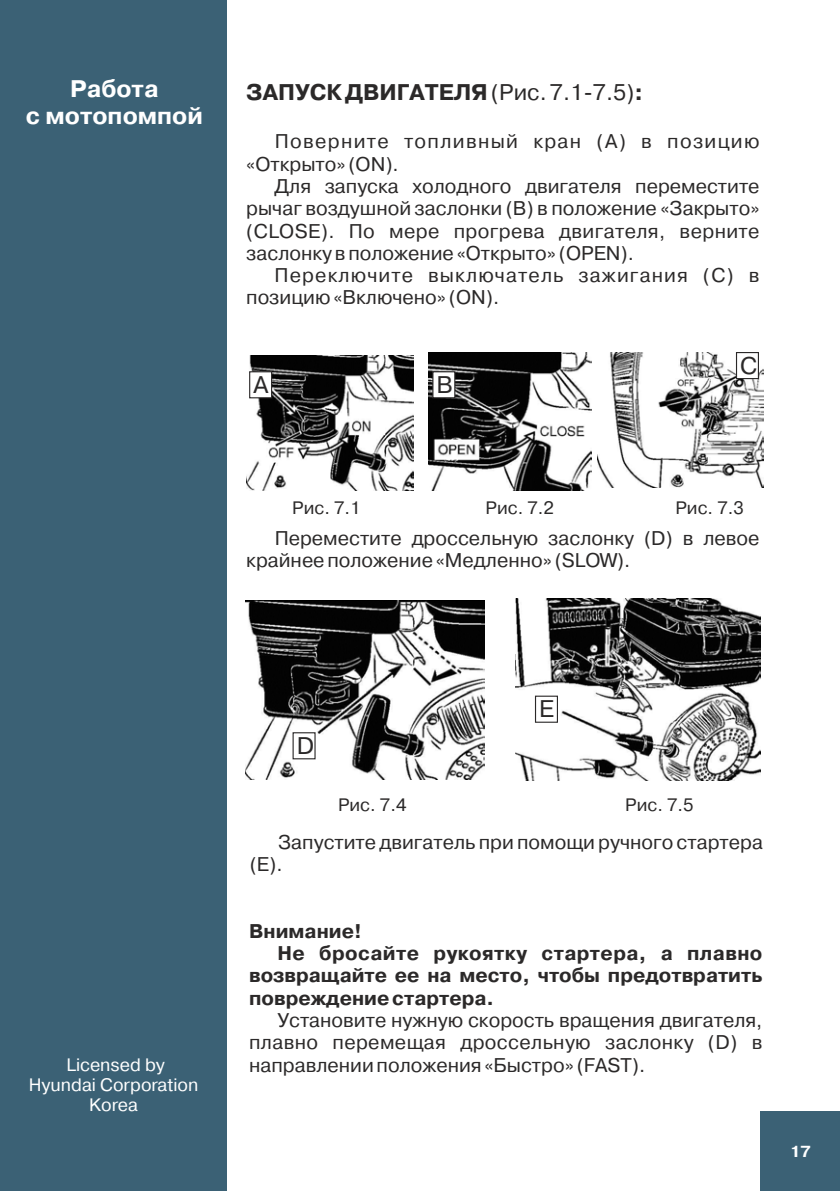
<style>
.page{position:relative;width:840px;height:1191px;background:#fff}
.page>*{position:absolute;margin:0;border:0;box-sizing:border-box;transform-origin:0 0}
.t1{font:700 24px/27px "Pragmatica C";color:#fff;text-align:center}
.t2{font:24px "Pragmatica C";color:#2b2929}
.t3{font:700 22.6px "Pragmatica C";letter-spacing:.045em;color:#2b2929}
.t4{font:19.8px/22.4px "Pragmatica C";color:#2b2929}
.t5{font:700 19.8px "Pragmatica C";letter-spacing:-.005em;color:#2b2929}
.t6{font:19.8px/22.4px "Pragmatica C";letter-spacing:.06em;color:#2b2929}
.t7{font:18px "Pragmatica C";letter-spacing:.04em;color:#2b2929}
.t8{font:18px/20.2px "Pragmatica C";color:#fff;text-align:center}
.t9{font:700 16px "Pragmatica C";color:#fff}
.s1{font-weight:400}
</style>
<div class="page">
<div style="left:0;top:0;width:227px;height:1191px;background:#3b6175"></div>
<div style="left:760px;top:1111px;width:79px;height:80px;background:#3b6175"></div>
<img style="left:246px;top:355px;width:167px;height:135px">
<img style="left:428px;top:352px;width:163px;height:138px">
<img style="left:597px;top:352px;width:166px;height:135px">
<img style="left:245px;top:601px;width:239px;height:178px">
<img style="left:515px;top:599px;width:244px;height:181px">
<div style="left:249px;top:371px;width:23px;height:27px;background:#fff;border:1px solid #2b2929"></div>
<div style="left:432px;top:371px;width:23px;height:27px;background:#fff;border:1px solid #2b2929"></div>
<div style="left:735px;top:352px;width:23px;height:27px;background:#fff;border:1px solid #2b2929"></div>
<div style="left:292px;top:732px;width:23px;height:27px;background:#fff;border:1px solid #2b2929"></div>
<div style="left:534px;top:695px;width:23px;height:28px;background:#fff;border:1px solid #2b2929"></div>
<p class="t1" style="left:26px;top:77px;width:178px">Работа<br>с м отопом пой</p>
<p class="t3" style="left:246px;top:82px;width:398px">ЗАПУСК Д ВИ ГАТЕЛ Я <span class="s1">(Рис. 7.1-7.5)</span>:</p>
<p class="t6" style="left:246px;top:132px;width:510px;text-indent:28px">П оверните топливны й кран (А) в позицию «О ткры то» (ON).</p>
<p class="t4" style="left:246px;top:176px;width:517px;text-align:justify;text-indent:28px">Д ля запуска холодного двигателя перем естите ры чаг воздуш ной заслонки (В ) в полож ение «Закры то» (CLOSE). П о м ере прогрева двигателя, верните заслонку в полож ение «О ткры то» (OPEN).</p>
<p class="t4" style="left:246px;top:265px;width:515px;text-indent:28px">П ереклю чите вы клю чатель заж игания (С ) в позицию «Вклю чено» (ON).</p>
<p class="t2" style="left:253px;top:374px;width:15px">А</p>
<p class="t2" style="left:436px;top:374px;width:18px">B</p>
<p class="t2" style="left:739px;top:355px;width:19px">C</p>
<p class="t7" style="left:292px;top:500px;width:70px">Рис. 7.1</p>
<p class="t7" style="left:485px;top:500px;width:70px">Рис. 7.2</p>
<p class="t7" style="left:675px;top:500px;width:70px">Рис. 7.3</p>
<p class="t4" style="left:246px;top:528px;width:514px;text-indent:28px">П ерем естите дроссельную заслонку (D) в левое крайнее полож ение «М едленно» (SLOW).</p>
<p class="t8" style="left:29px;top:1055px;width:171px">Licensed by<br>Hyundai Corporation<br>Korea</p>
<p class="t2" style="left:296px;top:735px;width:19px">D</p>
<p class="t2" style="left:539px;top:699px;width:16px">E</p>
<p class="t7" style="left:338px;top:797px;width:70px">Рис. 7.4</p>
<p class="t7" style="left:625px;top:797px;width:70px">Рис. 7.5</p>
<p class="t4" style="left:249px;top:832px;width:515px;text-indent:28px">Запустите двигатель при пом ощ и ручного стартера (Е).</p>
<p class="t5" style="left:249px;top:922px;width:114px">Вним ание!</p>
<p class="t5" style="left:277px;top:944px;width:486px">Н е бросайте рукоятку стартера, а плавно</p>
<p class="t5" style="left:249px;top:967px;width:516px">возвращ айте ее на м есто, чтобы предотвратить</p>
<p class="t5" style="left:249px;top:989px;width:246px">повреж дение стартера.</p>
<p class="t4" style="left:249px;top:1010px;width:515px;text-align:justify;text-indent:28px">Установите нуж ную скорость вращ ения двигателя, плавно перем ещ ая дроссельную заслонку (D) в направлении полож ения «Бы стро» (FAST).</p>
<p class="t9" style="left:789px;top:1144px;width:22px">17</p>
</div>
